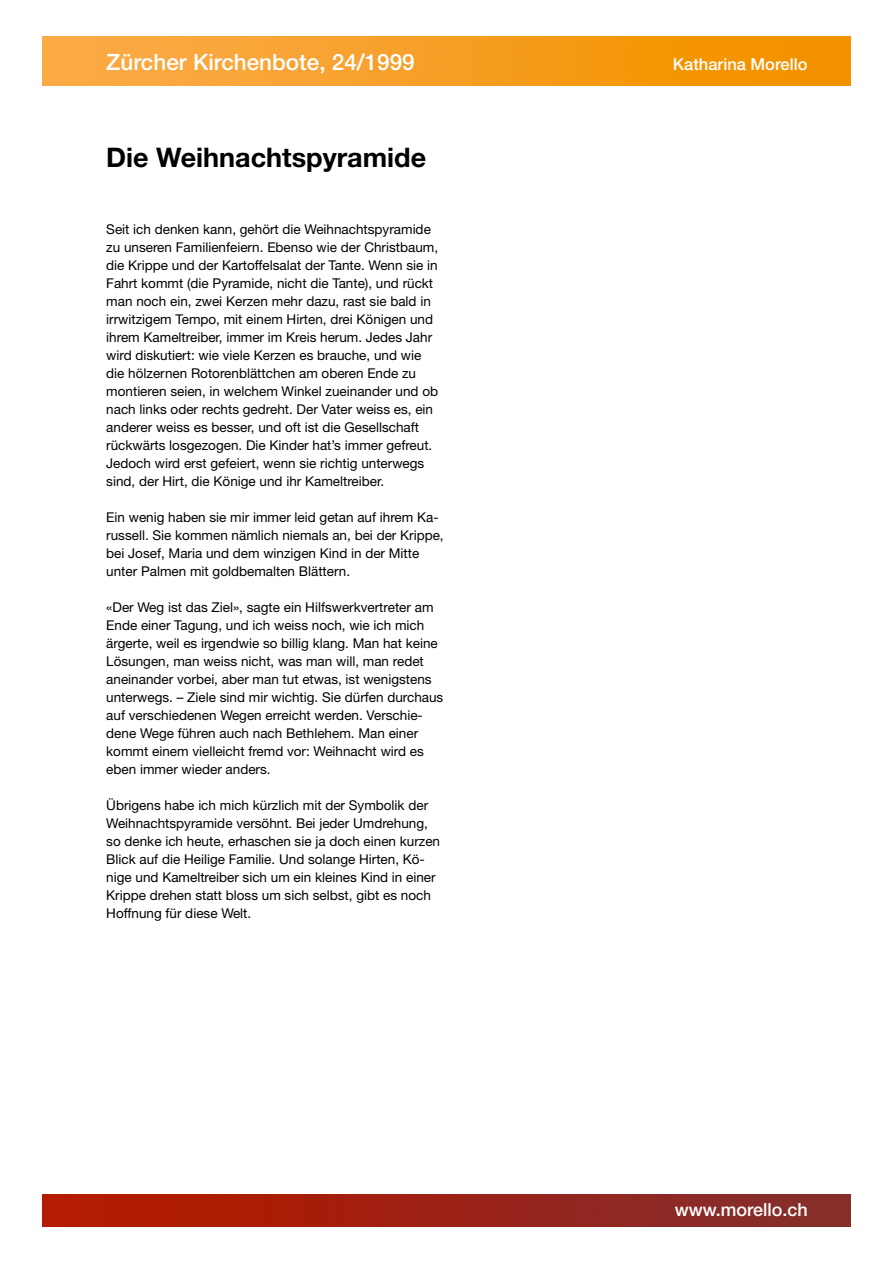
<style>
.page{position:relative;width:893px;height:1263px;background:#fff}
.page>*{position:absolute;margin:0;border:0;box-sizing:border-box;transform-origin:0 0}
.t1{font:700 27px "Helvetica Neue";color:#000}
.t2{font:500 22.5px "Helvetica Neue";color:#fff}
.t3{font:500 18px "Helvetica Neue";color:#fff}
.t4{font:500 16.5px "Helvetica Neue";color:#fff}
.t5{font:13.5px/18px "Helvetica Neue";color:#000}
</style>
<div class="page">
<img style="left:43px;top:1194px;width:807px;height:32px">
<img style="left:43px;top:37px;width:807px;height:48px">
<h2 class="t2" style="left:106px;top:49px;width:310px">Zürcher Kirchenbote, 24/1999</h2>
<p class="t4" style="left:673px;top:54px;width:136px">Katharina Morello</p>
<h1 class="t1" style="left:106px;top:141px;width:321px">Die Weihnachtspyramide</h1>
<p class="t5" style="left:106px;top:220px;width:333px">Seit ich denken kann, gehört die Weihnachtspyramide zu unseren Familienfeiern. Ebenso wie der Christbaum, die Krippe und der Kartoffelsalat der Tante. Wenn sie in Fahrt kommt (die Pyramide, nicht die Tante), und rückt man noch ein, zwei Kerzen mehr dazu, rast sie bald in irrwitzigem Tempo, mit einem Hirten, drei Königen und ihrem Kameltreiber, immer im Kreis herum. Jedes Jahr wird diskutiert: wie viele Kerzen es brauche, und wie die hölzernen Rotorenblättchen am oberen Ende zu montieren seien, in welchem Winkel zueinander und ob nach links oder rechts gedreht. Der Vater weiss es, ein anderer weiss es besser, und oft ist die Gesellschaft rückwärts losgezogen. Die Kinder hat’s immer gefreut.<br>Jedoch wird erst gefeiert, wenn sie richtig unterwegs sind, der Hirt, die Könige und ihr Kameltreiber.</p>
<p class="t5" style="left:106px;top:508px;width:339px">Ein wenig haben sie mir immer leid getan auf ihrem Ka&shy;russell. Sie kommen nämlich niemals an, bei der Krippe, bei Josef, Maria und dem winzigen Kind in der Mitte unter Palmen mit goldbemalten Blättern.</p>
<p class="t5" style="left:106px;top:598px;width:339px">«Der Weg ist das Ziel», sagte ein Hilfswerkvertreter am Ende einer Tagung, und ich weiss noch, wie ich mich ärgerte, weil es irgendwie so billig klang. Man hat keine Lösungen, man weiss nicht, was man will, man redet aneinander vorbei, aber man tut etwas, ist wenigstens unterwegs. – Ziele sind mir wichtig. Sie dürfen durchaus auf verschiedenen Wegen erreicht werden. Verschie&shy;dene Wege führen auch nach Bethlehem. Man einer kommt einem vielleicht fremd vor: Weihnacht wird es eben immer wieder anders.</p>
<p class="t5" style="left:106px;top:796px;width:335px">Übrigens habe ich mich kürzlich mit der Symbolik der Weihnachtspyramide versöhnt. Bei jeder Umdrehung, so denke ich heute, erhaschen sie ja doch einen kurzen Blick auf die Heilige Familie. Und solange Hirten, Kö&shy;nige und Kameltreiber sich um ein kleines Kind in einer Krippe drehen statt bloss um sich selbst, gibt es noch Hoffnung für diese Welt.</p>
<h3 class="t3" style="left:675px;top:1199px;width:135px">www.morello.ch</h3>
</div>
